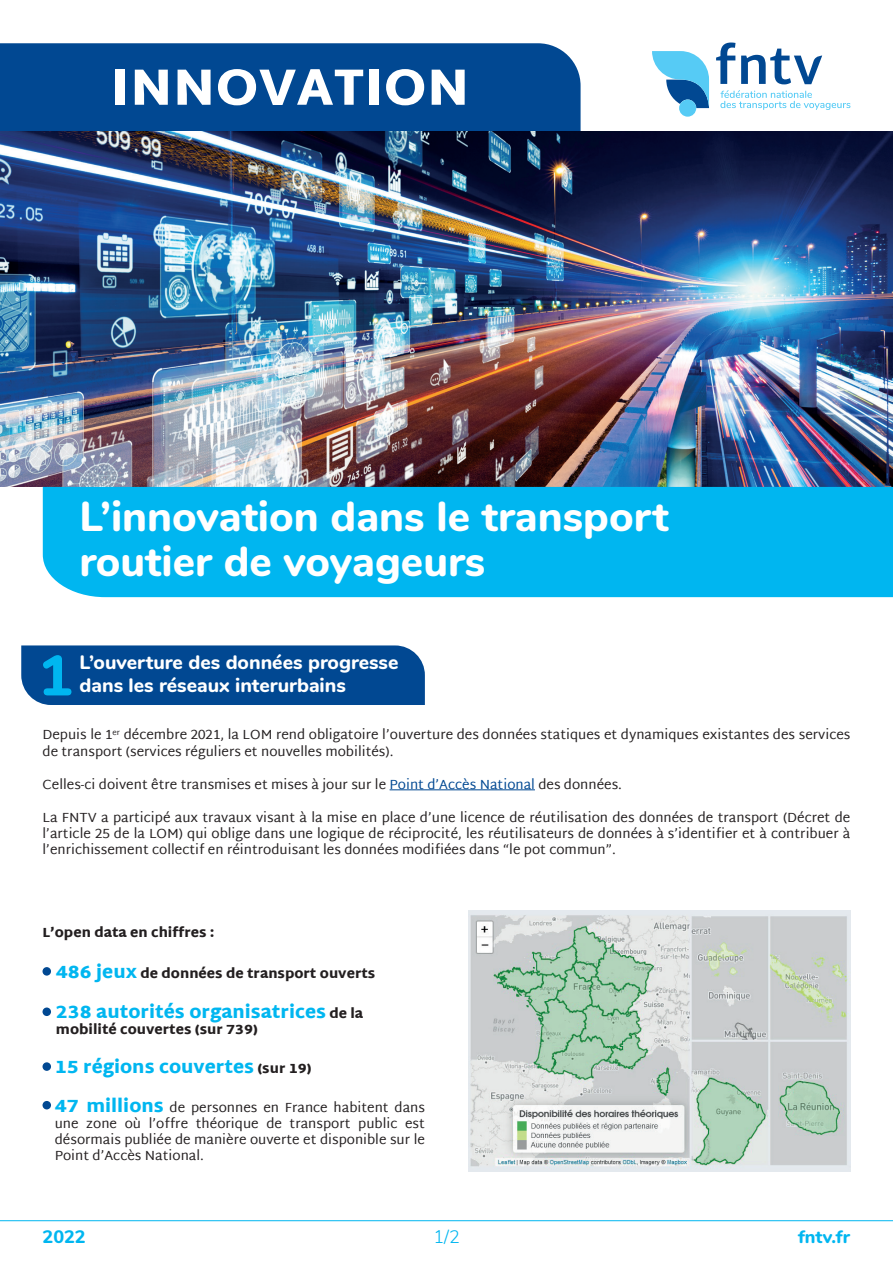
<style>
.page{position:relative;width:893px;height:1263px;background:#fff}
.page>*{position:absolute;margin:0;border:0;box-sizing:border-box;transform-origin:0 0}
.t1{font:800 56.85px "Nunito";color:#00b6f0}
.t2{font:900 51.6px "Martel Sans";letter-spacing:.01em;color:#fff}
.t3{font:800 42px/45px "Nunito";color:#fff}
.t4{font:800 19.5px "Nunito";color:#fff}
.t5{font:900 18px "Martel Sans";color:#00b6f0}
.t6{font:800 18px "Nunito";color:#00b6f0}
.t7{font:300 18px "Nunito";color:#00b6f0}
.t8{font:13.5px/16.2px "Martel Sans";color:#231f20;text-align:justify}
.t9{font:900 13.5px "Martel Sans";color:#231f20}
.s1{color:#014892}
.s2{font-size:18px;color:#00b6f0}
.s3{font-size:13.5px;color:#231f20}
.s4{font-weight:900;font-size:18px;color:#00b6f0}
</style>
<div class="page">
<div style="left:0;top:43px;width:581px;height:89px;background:#014892"></div>
<img style="left:0;top:132px;width:893px;height:355px">
<svg style="left:652px;top:51px;width:57px;height:57px"></svg>
<svg style="left:720px;top:90px;width:130px;height:20px"></svg>
<svg style="left:716px;top:43px;width:19px;height:41px"></svg>
<svg style="left:741px;top:49px;width:81px;height:35px"></svg>
<div style="left:679px;top:100px;width:17px;height:17px;background:#56cbf5;border-radius:50%"></div>
<hr style="left:390px;top:789px;width:145px;height:1px;background:#014892">
<div style="left:21px;top:645px;width:404px;height:60px;background:#014892"></div>
<hr style="left:0;top:1220px;width:893px;height:1px;background:#00b6f0">
<div style="left:43px;top:967px;width:8px;height:8px;background:#014892;border-radius:50%"></div>
<div style="left:43px;top:1007px;width:8px;height:9px;background:#014892;border-radius:50%"></div>
<div style="left:43px;top:1062px;width:8px;height:9px;background:#014892;border-radius:50%"></div>
<div style="left:43px;top:1101px;width:8px;height:8px;background:#014892;border-radius:50%"></div>
<img style="left:468px;top:910px;width:382px;height:262px">
<div style="left:43px;top:487px;width:850px;height:110px;background:#00b6f0"></div>
<h2 class="t2" style="left:111px;top:57px;width:360px">INNOVATION</h2>
<h3 class="t3" style="left:79px;top:492px;width:591px">L’innovation dans le transport routier de voyageurs</h3>
<h1 class="t1" style="left:39px;top:634px;width:36px">1</h1>
<h3 class="t4" style="left:79px;top:648px;width:321px">L’ouverture des données progresse</h3>
<h3 class="t4" style="left:79px;top:671px;width:268px">dans les réseaux interurbains</h3>
<p class="t8" style="left:43px;top:727px;width:809px">Depuis le 1<sup>er</sup> décembre 2021, la LOM rend obligatoire l’ouverture des données statiques et dynamiques existantes des services de transport (services réguliers et nouvelles mobilités).</p>
<p class="t8" style="left:43px;top:776px;width:581px">Celles-ci doivent être transmises et mises à jour sur le <span class="s1">Point d’Accès National</span> des données.</p>
<p class="t8" style="left:43px;top:809px;width:809px">La FNTV a participé aux travaux visant à la mise en place d’une licence de réutilisation des données de transport (Décret de l’article 25 de la LOM) qui oblige dans une logique de réciprocité, les réutilisateurs de données à s’identifier et à contribuer à l’enrichissement collectif en réintroduisant les données modifiées dans “le pot commun”.</p>
<p class="t9" style="left:43px;top:925px;width:174px">L’open data en chiffres :</p>
<p class="t9" style="left:56px;top:965px;width:321px"><span class="s2">486 jeux</span> de données de transport ouverts</p>
<h3 class="t5" style="left:56px;top:1001px;width:309px">238 autorités organisatrices <span class="s3">de la</span></h3>
<p class="t9" style="left:56px;top:1022px;width:204px">mobilité couvertes (sur 739)</p>
<h3 class="t5" style="left:55px;top:1056px;width:258px">15 régions couvertes <span class="s3">(sur 19)</span></h3>
<p class="t8" style="left:55px;top:1099px;width:372px"><span class="s4">47 millions</span> de personnes en France habitent dans une zone où l’offre théorique de transport public est désormais publiée de manière ouverte et disponible sur le Point d’Accès National.</p>
<h3 class="t6" style="left:43px;top:1223px;width:45px">2022</h3>
<h3 class="t7" style="left:433px;top:1223px;width:28px">1/2</h3>
<h3 class="t6" style="left:798px;top:1223px;width:53px">fntv.fr</h3>
</div>
